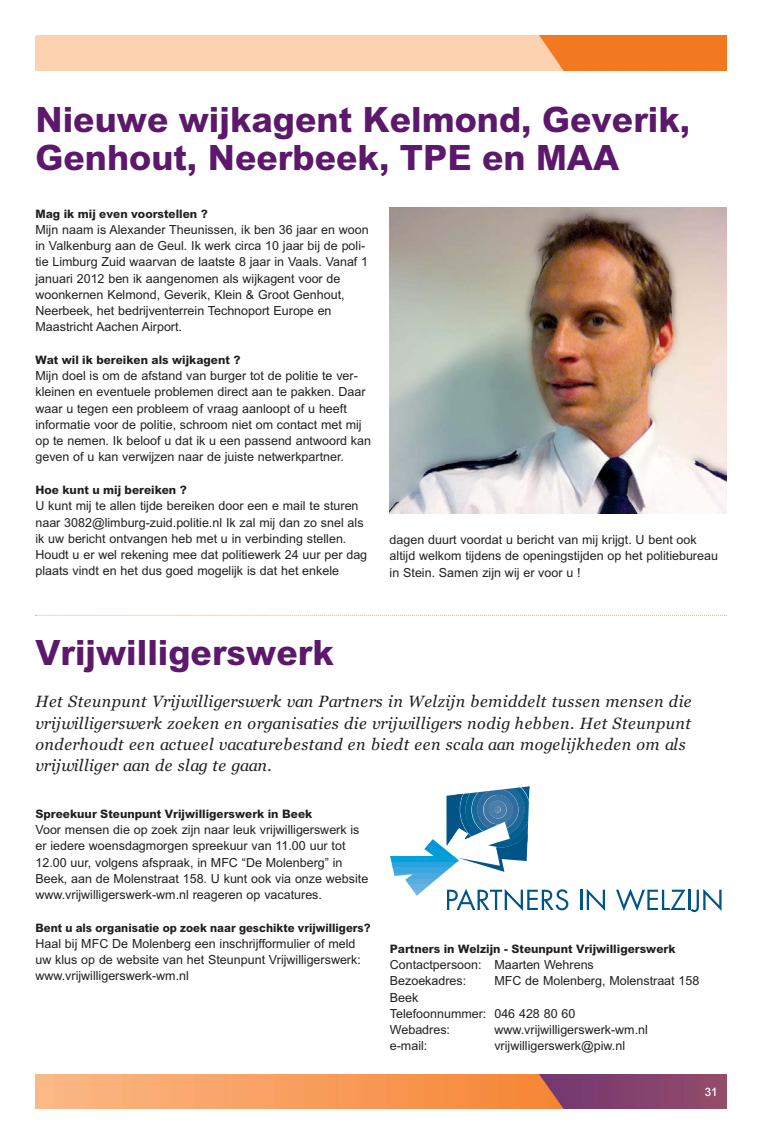
<style>
.page{position:relative;width:762px;height:1145px;background:#fff}
.page>*{position:absolute;margin:0;border:0;box-sizing:border-box;transform-origin:0 0}
.t1{font:700 37.5px/37.5px "Arial";color:#5c186a}
.t2{font:italic 16.25px/21.2px "Georgia";letter-spacing:.03em;color:#231f20}
.t3{font:12.5px/16.2px "Arial";color:#231f20}
.t4{font:700 12.5px "Arial";color:#231f20}
.t5{font:700 12.5px "Arial";color:#231f20;scale:.96 1}
.t6{font:500 12.5px "Arial";color:#fff}
</style>
<div class="page">
<svg style="left:35px;top:1108px;width:691px;height:1px"></svg>
<img style="left:35px;top:1074px;width:692px;height:34px">
<svg style="left:35px;top:70px;width:691px;height:1px"></svg>
<img style="left:35px;top:35px;width:692px;height:35px">
<svg style="left:446px;top:786px;width:83px;height:86px"></svg>
<svg style="left:428px;top:839px;width:31px;height:5px"></svg>
<svg style="left:424px;top:845px;width:35px;height:5px"></svg>
<svg style="left:427px;top:851px;width:32px;height:5px"></svg>
<div style="left:390px;top:856px;width:69px;height:5px;background:#00a0db"></div>
<div style="left:390px;top:862px;width:69px;height:5px;background:#28a3dd"></div>
<svg style="left:392px;top:867px;width:67px;height:6px"></svg>
<svg style="left:394px;top:873px;width:50px;height:5px"></svg>
<svg style="left:405px;top:879px;width:32px;height:5px"></svg>
<svg style="left:408px;top:884px;width:23px;height:6px"></svg>
<svg style="left:412px;top:890px;width:12px;height:5px"></svg>
<svg style="left:447px;top:889px;width:121px;height:22px"></svg>
<hr style="left:580px;top:889px;width:2px;height:21px;background:#005488">
<svg style="left:587px;top:889px;width:18px;height:22px"></svg>
<svg style="left:616px;top:888px;width:69px;height:23px"></svg>
<hr style="left:688px;top:889px;width:2px;height:21px;background:#005488">
<svg style="left:691px;top:889px;width:30px;height:23px"></svg>
<svg style="left:35px;top:614px;width:691px;height:1px"></svg>
<img style="left:390px;top:207px;width:336px;height:306px">
<h1 class="t1" style="left:35px;top:105px;width:656px">Nieuwe wijkagent Kelmond, Geverik,<br>Genhout, Neerbeek, TPE en MAA</h1>
<p class="t4" style="left:35px;top:209px;width:174px">Mag ik mij even voorstellen ?</p>
<p class="t3" style="left:35px;top:222px;width:335px">Mijn naam is Alexander Theunissen, ik ben 36 jaar en woon in Valkenburg aan de Geul. Ik werk circa 10 jaar bij de poli&shy;tie Limburg Zuid waarvan de laatste 8 jaar in Vaals. Vanaf 1 januari 2012 ben ik aangenomen als wijkagent voor de woonkernen Kelmond, Geverik, Klein &amp; Groot Genhout, Neerbeek, het bedrijventerrein Technoport Europe en Maastricht Aachen Airport.</p>
<p class="t4" style="left:35px;top:355px;width:207px">Wat wil ik bereiken als wijkagent ?</p>
<p class="t3" style="left:35px;top:369px;width:337px">Mijn doel is om de afstand van burger tot de politie te ver&shy;kleinen en eventuele problemen direct aan te pakken. Daar waar u tegen een probleem of vraag aanloopt of u heeft informatie voor de politie, schroom niet om contact met mij op te nemen. Ik beloof u dat ik u een passend antwoord kan geven of u kan verwijzen naar de juiste netwerkpartner.</p>
<p class="t4" style="left:35px;top:485px;width:153px">Hoe kunt u mij bereiken ?</p>
<p class="t3" style="left:35px;top:499px;width:333px">U kunt mij te allen tijde bereiken door een e mail te sturen naar 3082@limburg-zuid.politie.nl Ik zal mij dan zo snel als ik uw bericht ontvangen heb met u in verbinding stellen.<br>Houdt u er wel rekening mee dat politiewerk 24 uur per dag plaats vindt en het dus goed mogelijk is dat het enkele</p>
<p class="t3" style="left:390px;top:533px;width:330px">dagen duurt voordat u bericht van mij krijgt. U bent ook altijd welkom tijdens de openingstijden op het politiebureau in Stein. Samen zijn wij er voor u !</p>
<h1 class="t1" style="left:35px;top:638px;width:300px">Vrijwilligerswerk</h1>
<p class="t2" style="left:35px;top:692px;width:657px">Het Steunpunt Vrijwilligerswerk van Partners in Welzijn bemiddelt tussen mensen die vrijwilligerswerk zoeken en organisaties die vrijwilligers nodig hebben. Het Steunpunt onderhoudt een actueel vacaturebestand en biedt een scala aan mogelijkheden om als vrijwilliger aan de slag te gaan.</p>
<p class="t4" style="left:35px;top:809px;width:278px">Spreekuur Steunpunt Vrijwilligerswerk in Beek</p>
<p class="t3" style="left:35px;top:822px;width:334px">Voor mensen die op zoek zijn naar leuk vrijwilligerswerk is er iedere woensdagmorgen spreekuur van 11.00 uur tot 12.00 uur, volgens afspraak, in MFC “De Molenberg” in Beek, aan de Molenstraat 158. U kunt ook via onze website www.vrijwilligerswerk-wm.nl reageren op vacatures.</p>
<p class="t5" style="left:35px;top:923px;width:351px">Bent u als organisatie op zoek naar geschikte vrijwilligers?</p>
<p class="t3" style="left:35px;top:936px;width:327px">Haal bij MFC De Molenberg een inschrijfformulier of meld uw klus op de website van het Steunpunt Vrijwilligerswerk: www.vrijwilligerswerk-wm.nl</p>
<p class="t4" style="left:390px;top:944px;width:287px">Partners in Welzijn - Steunpunt Vrijwilligerswerk</p>
<p class="t3" style="left:390px;top:957px;width:205px">Contactpersoon: Maarten Wehrens<br>Bezoekadres:</p>
<p class="t3" style="left:494px;top:974px;width:206px">MFC de Molenberg, Molenstraat 158</p>
<p class="t3" style="left:390px;top:990px;width:187px">Beek<br>Telefoonnummer: 046 428 80 60<br>Webadres:</p>
<p class="t3" style="left:494px;top:1022px;width:155px">www.vrijwilligerswerk-wm.nl</p>
<p class="t3" style="left:390px;top:1039px;width:39px">e-mail:</p>
<p class="t3" style="left:494px;top:1039px;width:132px">vrijwilligerswerk@piw.nl</p>
<p class="t6" style="left:705px;top:1087px;width:14px">31</p>
</div>
